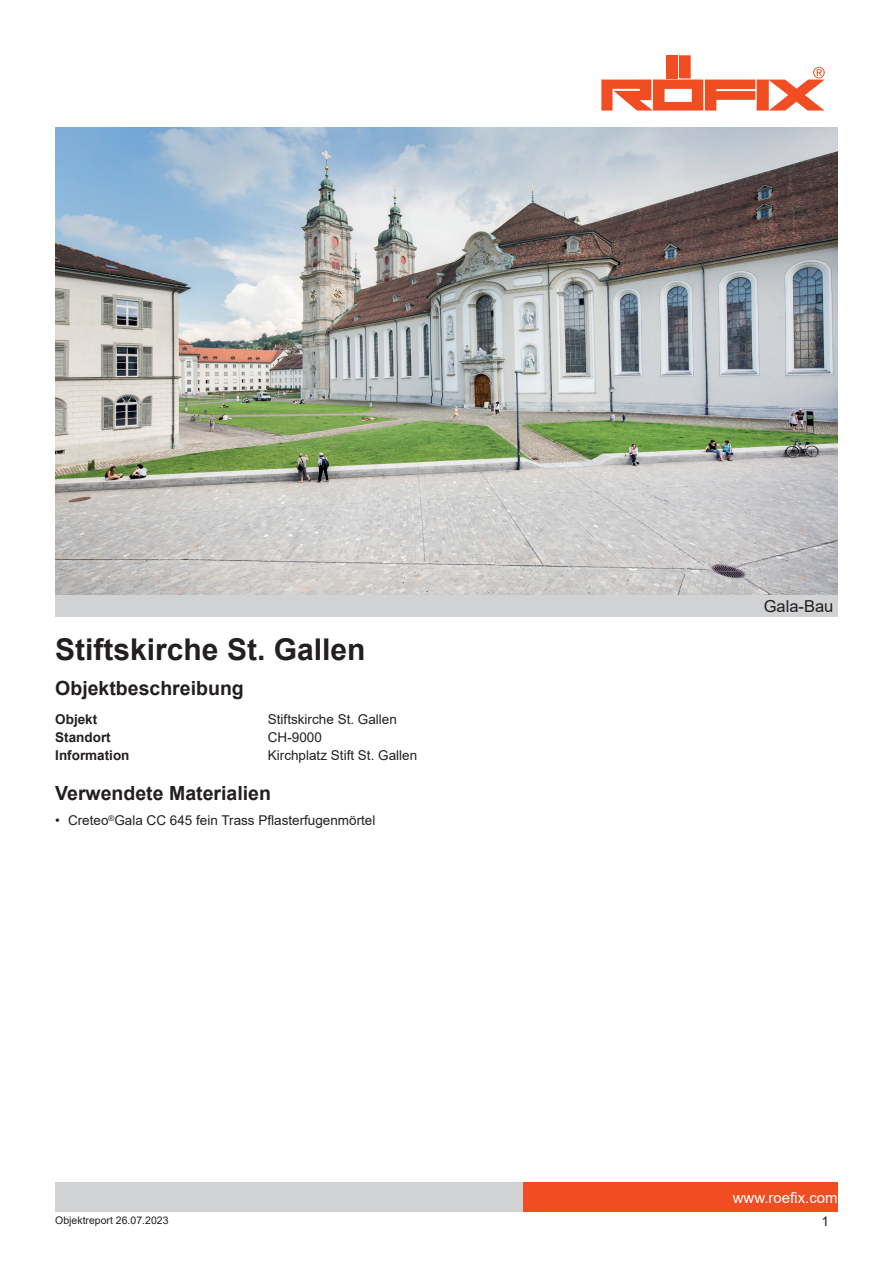
<style>
.page{position:relative;width:893px;height:1263px;background:#fff}
.page>*{position:absolute;margin:0;border:0;box-sizing:border-box;transform-origin:0 0}
.t1{font:700 30px "Arial";color:#231f20}
.t2{font:700 19.5px "Arial";color:#231f20}
.t3{font:16.5px "Arial";color:#231f20}
.t4{font:15px "Arial";color:#fff}
.t5{font:13.5px "Arial";color:#231f20}
.t6{font:700 13.5px "Arial";color:#231f20}
.t7{font:10.5px "Arial";color:#231f20}
</style>
<div class="page">
<div style="left:523px;top:1182px;width:315px;height:30px;background:#f04d22"></div>
<div style="left:55px;top:1182px;width:468px;height:30px;background:#d1d2d4"></div>
<div style="left:679px;top:55px;width:12px;height:23px;background:#f04d22"></div>
<div style="left:666px;top:55px;width:11px;height:23px;background:#f04d22"></div>
<svg style="left:601px;top:67px;width:224px;height:44px"></svg>
<img style="left:55px;top:128px;width:783px;height:467px">
<div style="left:55px;top:595px;width:783px;height:22px;background:#d1d2d4"></div>
<h1 class="t1" style="left:55px;top:628px;width:312px">Stiftskirche St. Gallen</h1>
<h2 class="t2" style="left:55px;top:675px;width:190px">Objektbeschreibung</h2>
<p class="t6" style="left:55px;top:709px;width:44px">Objekt</p>
<p class="t5" style="left:268px;top:710px;width:131px">Stiftskirche St. Gallen</p>
<p class="t6" style="left:55px;top:728px;width:57px">Standort</p>
<p class="t5" style="left:268px;top:728px;width:56px">CH-9000</p>
<p class="t6" style="left:55px;top:746px;width:76px">Information</p>
<p class="t5" style="left:268px;top:746px;width:151px">Kirchplatz Stift St. Gallen</p>
<h2 class="t2" style="left:55px;top:780px;width:217px">Verwendete Materialien</h2>
<p class="t5" style="left:55px;top:811px;width:322px">• Creteo<sup>®</sup>Gala CC 645 fein Trass Pflasterfugenmörtel</p>
<p class="t7" style="left:55px;top:1213px;width:115px">Objektreport 26.07.2023</p>
<p class="t3" style="left:764px;top:595px;width:71px">Gala-Bau</p>
<p class="t4" style="left:733px;top:1187px;width:107px">www.roefix.com</p>
<p class="t5" style="left:821px;top:1212px;width:9px">1</p>
</div>
